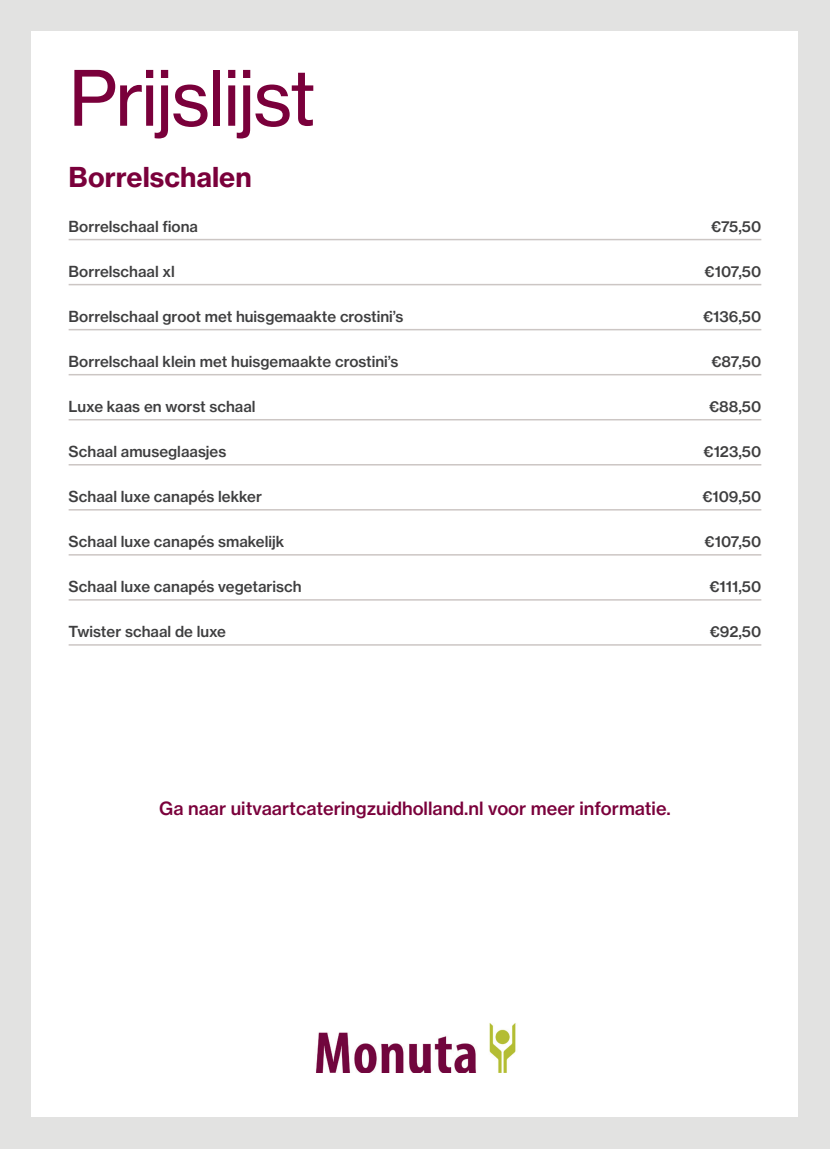
<style>
.page{position:relative;width:830px;height:1149px;background:#fff}
.page>*{position:absolute;margin:0;border:0;box-sizing:border-box;transform-origin:0 0}
.t1{font:75px "N Haas Grotesk TX Pro 55 Rg";letter-spacing:-.025em;color:#7a003b}
.t2{font:27px "N Haas Grotesk TX Pro 75 Bd";color:#7a003b}
.t3{font:18px "N Haas Grotesk TX Pro 65 Md";color:#7a003b}
.t4{font:15px "N Haas Grotesk TX Pro 65 Md";color:#3e3e3f}
</style>
<div class="page">
<div style="left:0;top:0;width:829px;height:1148px;background:#e2e2e1"></div>
<div style="left:32px;top:32px;width:765px;height:1084px;background:#fff"></div>
<hr style="left:69px;top:239px;width:692px;height:1px;background:#ccc6c4">
<hr style="left:69px;top:284px;width:692px;height:1px;background:#ccc6c4">
<hr style="left:69px;top:329px;width:692px;height:1px;background:#ccc6c4">
<hr style="left:69px;top:374px;width:692px;height:1px;background:#ccc6c4">
<hr style="left:69px;top:419px;width:692px;height:1px;background:#ccc6c4">
<hr style="left:69px;top:464px;width:692px;height:1px;background:#ccc6c4">
<hr style="left:69px;top:509px;width:692px;height:1px;background:#ccc6c4">
<hr style="left:69px;top:554px;width:692px;height:1px;background:#ccc6c4">
<hr style="left:69px;top:599px;width:692px;height:1px;background:#ccc6c4">
<hr style="left:69px;top:644px;width:692px;height:1px;background:#ccc6c4">
<img style="left:312px;top:1020px;width:208px;height:52px">
<h1 class="t1" style="left:69px;top:52px;width:248px">Prijslijst</h1>
<h2 class="t2" style="left:69px;top:160px;width:184px">Borrelschalen</h2>
<p class="t4" style="left:69px;top:217px;width:131px">Borrelschaal fiona</p>
<p class="t4" style="left:710px;top:217px;width:52px">€75,50</p>
<p class="t4" style="left:69px;top:262px;width:108px">Borrelschaal xl</p>
<p class="t4" style="left:704px;top:262px;width:58px">€107,50</p>
<p class="t4" style="left:69px;top:307px;width:336px">Borrelschaal groot met huisgemaakte crostini’s</p>
<p class="t4" style="left:702px;top:307px;width:60px">€136,50</p>
<p class="t4" style="left:69px;top:352px;width:331px">Borrelschaal klein met huisgemaakte crostini’s</p>
<p class="t4" style="left:711px;top:352px;width:51px">€87,50</p>
<p class="t4" style="left:69px;top:397px;width:188px">Luxe kaas en worst schaal</p>
<p class="t4" style="left:708px;top:397px;width:54px">€88,50</p>
<p class="t4" style="left:69px;top:442px;width:159px">Schaal amuseglaasjes</p>
<p class="t4" style="left:703px;top:442px;width:59px">€123,50</p>
<p class="t4" style="left:69px;top:487px;width:195px">Schaal luxe canapés lekker</p>
<p class="t4" style="left:702px;top:487px;width:60px">€109,50</p>
<p class="t4" style="left:69px;top:532px;width:217px">Schaal luxe canapés smakelijk</p>
<p class="t4" style="left:704px;top:532px;width:58px">€107,50</p>
<p class="t4" style="left:69px;top:577px;width:234px">Schaal luxe canapés vegetarisch</p>
<p class="t4" style="left:709px;top:577px;width:53px">€111,50</p>
<p class="t4" style="left:69px;top:622px;width:159px">Twister schaal de luxe</p>
<p class="t4" style="left:709px;top:622px;width:53px">€92,50</p>
<p class="t3" style="left:159px;top:796px;width:512px">Ga naar uitvaartcateringzuidholland.nl voor meer informatie.</p>
</div>
